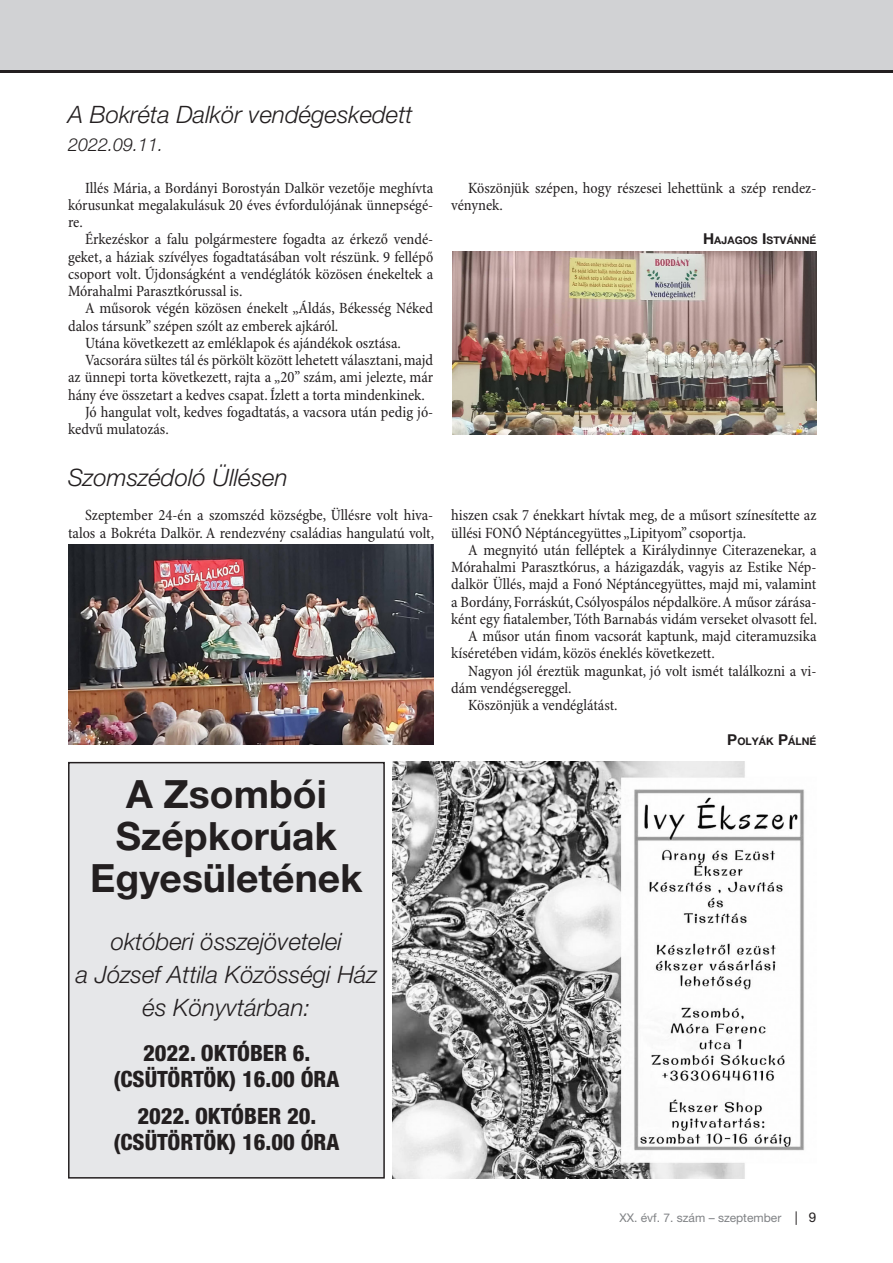
<style>
.page{position:relative;width:893px;height:1263px;background:#fff}
.page>*{position:absolute;margin:0;border:0;box-sizing:border-box;transform-origin:0 0}
.cim_2has{font:700 39px/42px "Helvetica Neue LT Pro";color:#231f20;text-align:center}
.alcim{font:italic 300 24px/33px "Helvetica Neue LT Pro";color:#231f20;text-align:center}
.szovegkozti_kiemelés{font:800 condensed 22.5px "Helvetica Neue LT Pro";color:#231f20}
.alcim_2{font:italic 300 18px "Helvetica Neue LT Pro";color:#231f20}
.kenyer{font:condensed 15.75px/17.2px "Minion Pro";color:#231f20}
.t1{font:12px "Helvetica Neue LT Pro";color:#808285}
.alairas{font:700 10.5px "Helvetica Neue LT Pro";letter-spacing:.005em;color:#231f20}
.s1{font-size:15px}
.s2{font-size:13.5px;color:#231f20}
</style>
<div class="page">
<div style="left:0;top:0;width:893px;height:72px;background:#d1d2d4"></div>
<hr style="left:0;top:70px;width:893px;height:2px;background:#231f20">
<img style="left:452px;top:251px;width:364px;height:183px">
<img style="left:68px;top:544px;width:365px;height:201px">
<img style="left:392px;top:762px;width:412px;height:416px">
<div style="left:69px;top:763px;width:315px;height:415px;background:#e6e7e9"></div>
<div style="left:68px;top:762px;width:317px;height:416px;border:2px solid #231f20"></div>
<p class="alcim" style="left:68px;top:98px;width:346px">A Bokréta Dalkör vendégeskedett</p>
<p class="alcim_2" style="left:68px;top:134px;width:97px">2022.09.11.</p>
<p class="kenyer" style="left:68px;top:180px;width:367px;text-align:justify;text-indent:17px">Illés Mária, a Bordányi Borostyán Dalkör vezetője meghívta kórusunkat megalakulásuk 20 éves évfordulójának ünnepségé&shy;re.</p>
<p class="kenyer" style="left:68px;top:231px;width:367px;text-align:justify;text-indent:17px">Érkezéskor a falu polgármestere fogadta az érkező vendé&shy;geket, a háziak szívélyes fogadtatásában volt részünk. 9 fellépő csoport volt. Újdonságként a vendéglátók közösen énekeltek a Mórahalmi Parasztkórussal is.</p>
<p class="kenyer" style="left:68px;top:300px;width:367px;text-indent:17px">A műsorok végén közösen énekelt „Áldás, Békesség Néked dalos társunk” szépen szólt az emberek ajkáról.</p>
<p class="kenyer" style="left:85px;top:335px;width:317px">Utána következett az emléklapok és ajándékok osztása.</p>
<p class="kenyer" style="left:68px;top:352px;width:367px;text-align:justify;text-indent:17px">Vacsorára sültes tál és pörkölt között lehetett választani, majd az ünnepi torta következett, rajta a „20” szám, ami jelezte, már hány éve összetart a kedves csapat. Ízlett a torta mindenkinek.</p>
<p class="kenyer" style="left:68px;top:404px;width:367px;text-indent:17px">Jó hangulat volt, kedves fogadtatás, a vacsora után pedig jó&shy;kedvű mulatozás.</p>
<p class="alcim" style="left:68px;top:460px;width:221px">Szomszédoló Üllésen</p>
<p class="kenyer" style="left:451px;top:180px;width:367px;text-indent:17px">Köszönjük szépen, hogy részesei lehettünk a szép rendez&shy;vénynek.</p>
<p class="alairas" style="left:703px;top:234px;width:115px"><span class="s1">H</span> AJAGOS <span class="s1">I</span> STVÁNNÉ</p>
<p class="kenyer" style="left:68px;top:507px;width:368px;text-align:right">Szeptember 24-én a szomszéd községbe, Üllésre volt hiva&shy;talos a Bokréta Dalkör. A rendezvény családias hangulatú volt,</p>
<p class="kenyer" style="left:451px;top:507px;width:367px">hiszen csak 7 énekkart hívtak meg, de a műsort színesítette az üllési FONÓ Néptáncegyüttes „Lipityom” csoportja.</p>
<p class="kenyer" style="left:451px;top:542px;width:367px;text-align:justify;text-indent:17px">A megnyitó után felléptek a Királydinnye Citerazenekar, a Mórahalmi Parasztkórus, a házigazdák, vagyis az Estike Nép&shy;dalkör Üllés, majd a Fonó Néptáncegyüttes, majd mi, valamint a Bordány, Forráskút, Csólyospálos népdalköre. A műsor zárása&shy;ként egy fiatalember, Tóth Barnabás vidám verseket olvasott fel.</p>
<p class="kenyer" style="left:451px;top:628px;width:367px;text-indent:17px">A műsor után finom vacsorát kaptunk, majd citeramuzsika kíséretében vidám, közös éneklés következett.</p>
<p class="kenyer" style="left:451px;top:663px;width:367px;text-indent:17px">Nagyon jól éreztük magunkat, jó volt ismét találkozni a vi&shy;dám vendégsereggel.</p>
<p class="kenyer" style="left:468px;top:697px;width:151px">Köszönjük a vendéglátást.</p>
<p class="alairas" style="left:727px;top:734px;width:91px"><span class="s1">P</span>OLYÁK <span class="s1">P</span>ÁLNÉ</p>
<p class="cim_2has" style="left:90px;top:772px;width:274px">A Zsombói<br>Szépkorúak<br>Egyesületének</p>
<p class="alcim" style="left:111px;top:925px;width:233px">októberi összejövetelei</p>
<p class="alcim" style="left:76px;top:958px;width:302px">a József Attila Közösségi Ház és Könyvtárban:</p>
<p class="szovegkozti_kiemelés" style="left:143px;top:1039px;width:169px">2022. OKTÓBER 6.</p>
<p class="szovegkozti_kiemelés" style="left:113px;top:1065px;width:227px">(CSÜTÖRTÖK) 16.00 ÓRA</p>
<p class="szovegkozti_kiemelés" style="left:137px;top:1102px;width:180px">2022. OKTÓBER 20.</p>
<p class="szovegkozti_kiemelés" style="left:113px;top:1128px;width:227px">(CSÜTÖRTÖK) 16.00 ÓRA</p>
<p class="t1" style="left:619px;top:1210px;width:198px">XX. évf. 7. szám – szeptember <span class="s2">| 9</span></p>
</div>
